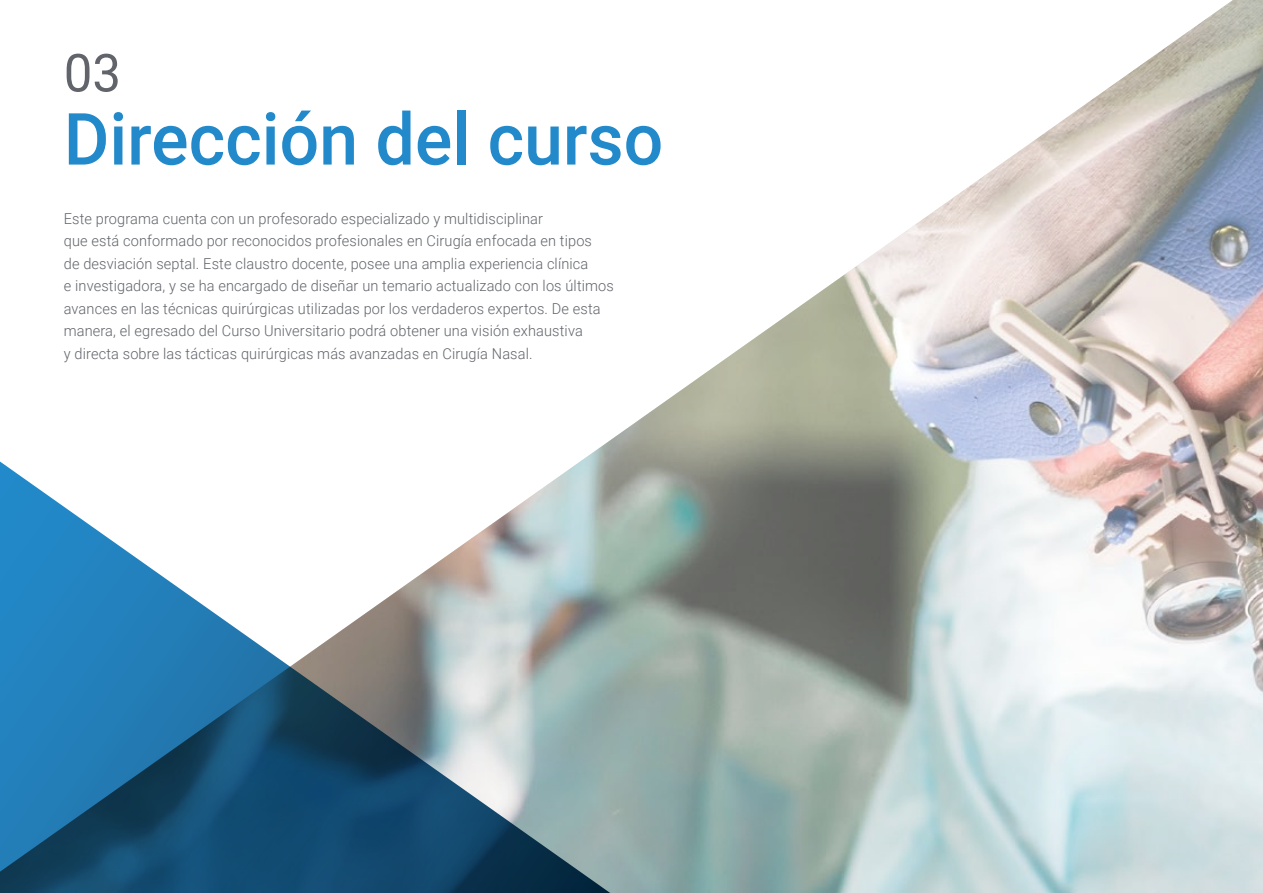
<style>
.page{position:relative;width:1263px;height:893px;background:#fff}
.page>*{position:absolute;margin:0;border:0;box-sizing:border-box;transform-origin:0 0}
.t1{font:500 72px "Roboto";color:#2289ca}
.t2{font:52.5px "Roboto";color:#61646a}
.t3{font:300 15px/22.5px "Roboto";letter-spacing:.01em;color:#61646a}
</style>
<div class="page">
<img style="left:602px;top:0;width:661px;height:893px">
<svg style="left:0;top:446px;width:640px;height:447px"></svg>
<h2 class="t2" style="left:64px;top:36px;width:59px">03</h2>
<h1 class="t1" style="left:64px;top:89px;width:601px">Dirección del curso</h1>
<p class="t3" style="left:64px;top:207px;width:552px">Este programa cuenta con un profesorado especializado y multidisciplinar<br>que está conformado por reconocidos profesionales en Cirugía enfocada en tipos<br>de desviación septal. Este claustro docente, posee una amplia experiencia clínica<br>e investigadora, y se ha encargado de diseñar un temario actualizado con los últimos avances en las técnicas quirúrgicas utilizadas por los verdaderos expertos. De esta manera, el egresado del Curso Universitario podrá obtener una visión exhaustiva<br>y directa sobre las tácticas quirúrgicas más avanzadas en Cirugía Nasal.</p>
</div>
